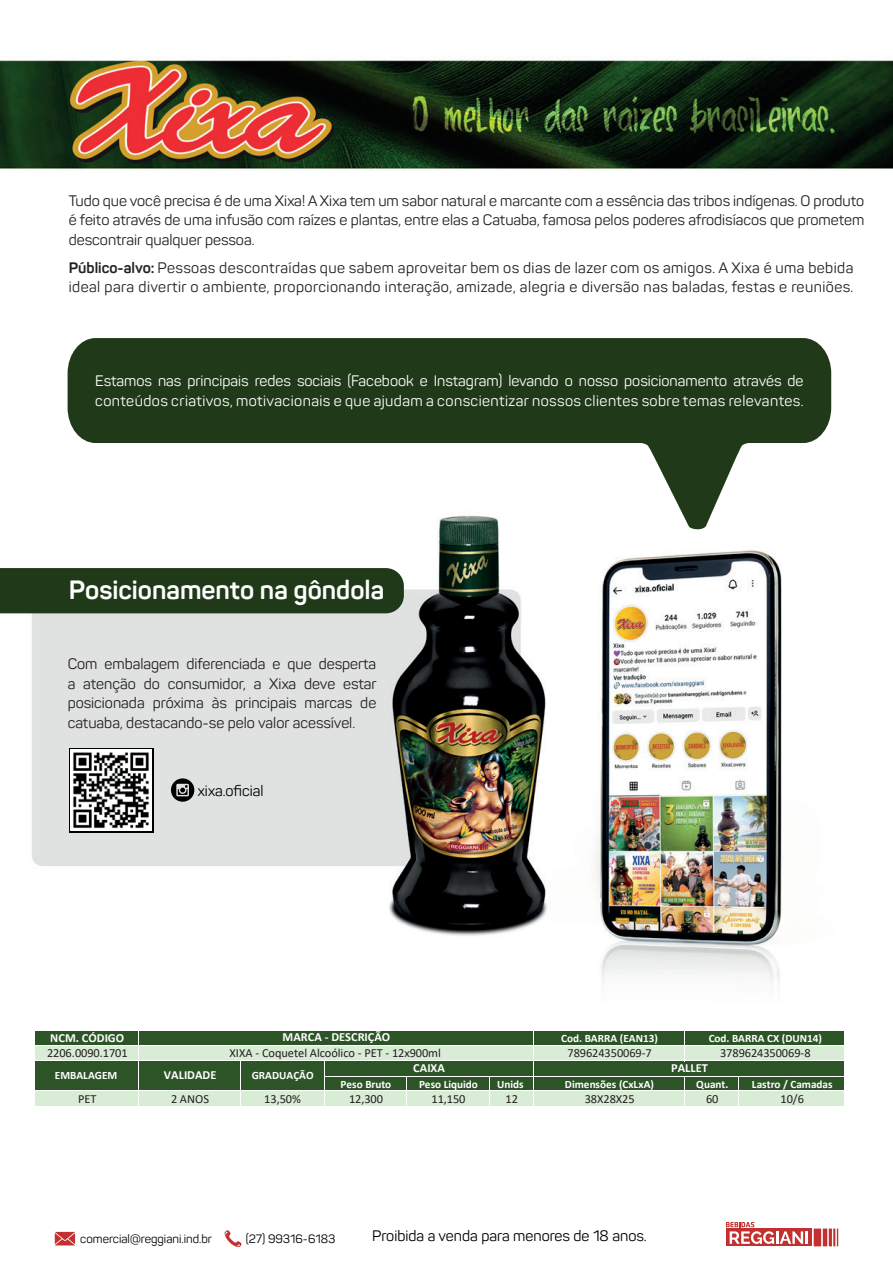
<style>
.page{position:relative;width:893px;height:1263px;background:#fff}
.page>*{position:absolute;margin:0;border:0;box-sizing:border-box;transform-origin:0 0}
.t1{font:700 26.1px "Panton";color:#fff}
.t2{font:15px/19.5px "Panton";letter-spacing:.03em;color:#231f20;text-align:justify}
.t3{font:15px/19.5px "Panton";letter-spacing:.01em;color:#fff}
.t4{font:15px "Panton";color:#000001}
.t5{font:12.3px "Calibri";letter-spacing:-.005em;color:#231f20}
.t6{font:700 12.3px "Calibri";letter-spacing:.005em;color:#fff}
.t7{font:12px "Panton";color:#000001}
.t8{font:700 11.25px "Calibri";color:#fff}
.s1{font-weight:700}
</style>
<div class="page">
<img style="left:0;top:57px;width:893px;height:1190px">
<svg style="left:55px;top:1232px;width:20px;height:13px"></svg>
<div style="left:246px;top:1234px;width:91px;height:11px;background:#fff"></div>
<div style="left:80px;top:1234px;width:132px;height:14px;background:#fff"></div>
<svg style="left:224px;top:1229px;width:19px;height:19px"></svg>
<div style="left:726px;top:1228px;width:86px;height:18px;background:#c23030"></div>
<svg style="left:814px;top:1228px;width:24px;height:18px"></svg>
<svg style="left:726px;top:1222px;width:82px;height:22px"></svg>
<svg style="left:68px;top:338px;width:763px;height:193px;fill:#203a19"></svg>
<svg style="left:171px;top:778px;width:23px;height:24px"></svg>
<div style="left:0;top:568px;width:404px;height:45px;background:#203a19"></div>
<div style="left:35px;top:1001px;width:810px;height:29px;background:#fff"></div>
<div style="left:35px;top:1030px;width:810px;height:16px;background:#2d5427"></div>
<div style="left:35px;top:1045px;width:810px;height:16px;background:#d9ecd5"></div>
<svg style="left:845px;top:1030px;width:1px;height:31px"></svg>
<div style="left:35px;top:1061px;width:810px;height:30px;background:#2d5427"></div>
<hr style="left:845px;top:1061px;width:1px;height:30px;background:#fff">
<div style="left:35px;top:1091px;width:810px;height:15px;background:#d9ecd5"></div>
<svg style="left:845px;top:1091px;width:1px;height:15px"></svg>
<div style="left:35px;top:1106px;width:810px;height:15px;background:#fff"></div>
<hr style="left:684px;top:1016px;width:1px;height:45px;background:#fff">
<hr style="left:34px;top:1015px;width:1px;height:92px;background:#fff">
<hr style="left:138px;top:1016px;width:1px;height:91px;background:#fff">
<hr style="left:240px;top:1061px;width:1px;height:46px;background:#fff">
<hr style="left:324px;top:1061px;width:1px;height:46px;background:#fff">
<hr style="left:406px;top:1077px;width:1px;height:30px;background:#fff">
<hr style="left:489px;top:1077px;width:1px;height:30px;background:#fff">
<hr style="left:533px;top:1016px;width:1px;height:91px;background:#fff">
<hr style="left:684px;top:1077px;width:1px;height:30px;background:#fff">
<hr style="left:738px;top:1077px;width:1px;height:30px;background:#fff">
<hr style="left:844px;top:1016px;width:1px;height:91px;background:#fff">
<hr style="left:35px;top:1030px;width:810px;height:1px;background:#fff">
<hr style="left:35px;top:1045px;width:810px;height:1px;background:#fff">
<hr style="left:35px;top:1060px;width:810px;height:1px;background:#fff">
<hr style="left:325px;top:1076px;width:520px;height:1px;background:#fff">
<hr style="left:35px;top:1090px;width:810px;height:1px;background:#fff">
<div style="left:69px;top:748px;width:85px;height:84px;background:linear-gradient(to right,#fff,#fff)"></div>
<img style="left:71px;top:750px;width:81px;height:80px">
<p class="t2" style="left:69px;top:191px;width:797px">Tudo que você precisa é de uma Xixa! A Xixa tem um sabor natural e marcante com a essência das tribos indígenas. O produto é feito através de uma infusão com raízes e plantas, entre elas a Catuaba, famosa pelos poderes afrodisíacos que prometem descontrair qualquer pessoa.</p>
<p class="t2" style="left:69px;top:258px;width:786px"><span class="s1">Público-alvo:</span> Pessoas descontraídas que sabem aproveitar bem os dias de lazer com os amigos. A Xixa é uma bebida ideal para divertir o ambiente, proporcionando interação, amizade, alegria e diversão nas baladas, festas e reuniões.</p>
<p class="t3" style="left:95px;top:371px;width:710px">Estamos nas principais redes sociais (Facebook e Instagram) levando o nosso posicionamento através de conteúdos criativos, motivacionais e que ajudam a conscientizar nossos clientes sobre temas relevantes.</p>
<p class="t1" style="left:69px;top:573px;width:317px">Posicionamento na gôndola</p>
<p class="t2" style="left:68px;top:654px;width:311px">Com embalagem diferenciada e que desperta a atenção do consumidor, a Xixa deve estar posicionada próxima às principais marcas de catuaba, destacando-se pelo valor acessível.</p>
<p class="t4" style="left:198px;top:781px;width:68px">xixa.oficial</p>
<p class="t6" style="left:283px;top:1029px;width:109px">MARCA - DESCRIÇÃO</p>
<p class="t8" style="left:709px;top:1030px;width:115px">Cod. BARRA CX (DUN14)</p>
<p class="t5" style="left:229px;top:1044px;width:213px">XIXA - Coquetel Alcoólico - PET - 12x900ml</p>
<p class="t5" style="left:720px;top:1044px;width:92px">3789624350069-8</p>
<p class="t6" style="left:50px;top:1029px;width:75px">NCM. CÓDIGO</p>
<p class="t8" style="left:561px;top:1030px;width:98px">Cod. BARRA (EAN13)</p>
<p class="t5" style="left:47px;top:1045px;width:82px">2206.0090.1701</p>
<p class="t5" style="left:567px;top:1045px;width:86px">789624350069-7</p>
<p class="t8" style="left:341px;top:1076px;width:52px">Peso Bruto</p>
<p class="t8" style="left:419px;top:1076px;width:60px">Peso Liquido</p>
<p class="t8" style="left:497px;top:1076px;width:28px">Unids</p>
<p class="t8" style="left:565px;top:1076px;width:91px">Dimensões (CxLxA)</p>
<p class="t8" style="left:696px;top:1076px;width:34px">Quant.</p>
<p class="t8" style="left:752px;top:1076px;width:82px">Lastro / Camadas</p>
<p class="t5" style="left:78px;top:1090px;width:20px">PET</p>
<p class="t5" style="left:171px;top:1090px;width:39px">2 ANOS</p>
<p class="t5" style="left:264px;top:1090px;width:38px">13,50%</p>
<p class="t5" style="left:349px;top:1090px;width:35px">12,300</p>
<p class="t5" style="left:432px;top:1090px;width:35px">11,150</p>
<p class="t5" style="left:506px;top:1090px;width:14px">12</p>
<p class="t5" style="left:585px;top:1090px;width:52px">38X28X25</p>
<p class="t5" style="left:706px;top:1090px;width:14px">60</p>
<p class="t5" style="left:781px;top:1090px;width:25px">10/6</p>
<p class="t6" style="left:413px;top:1059px;width:33px">CAIXA</p>
<p class="t6" style="left:671px;top:1059px;width:38px">PALLET</p>
<p class="t8" style="left:55px;top:1067px;width:64px">EMBALAGEM</p>
<p class="t6" style="left:164px;top:1067px;width:54px">VALIDADE</p>
<p class="t8" style="left:252px;top:1067px;width:64px">GRADUAÇÃO</p>
<p class="t7" style="left:80px;top:1231px;width:133px">comercial@reggiani.ind.br</p>
<p class="t7" style="left:246px;top:1231px;width:91px">(27) 99316-6183</p>
<p class="t4" style="left:372px;top:1227px;width:276px">Proibida a venda para menores de 18 anos.</p>
</div>
